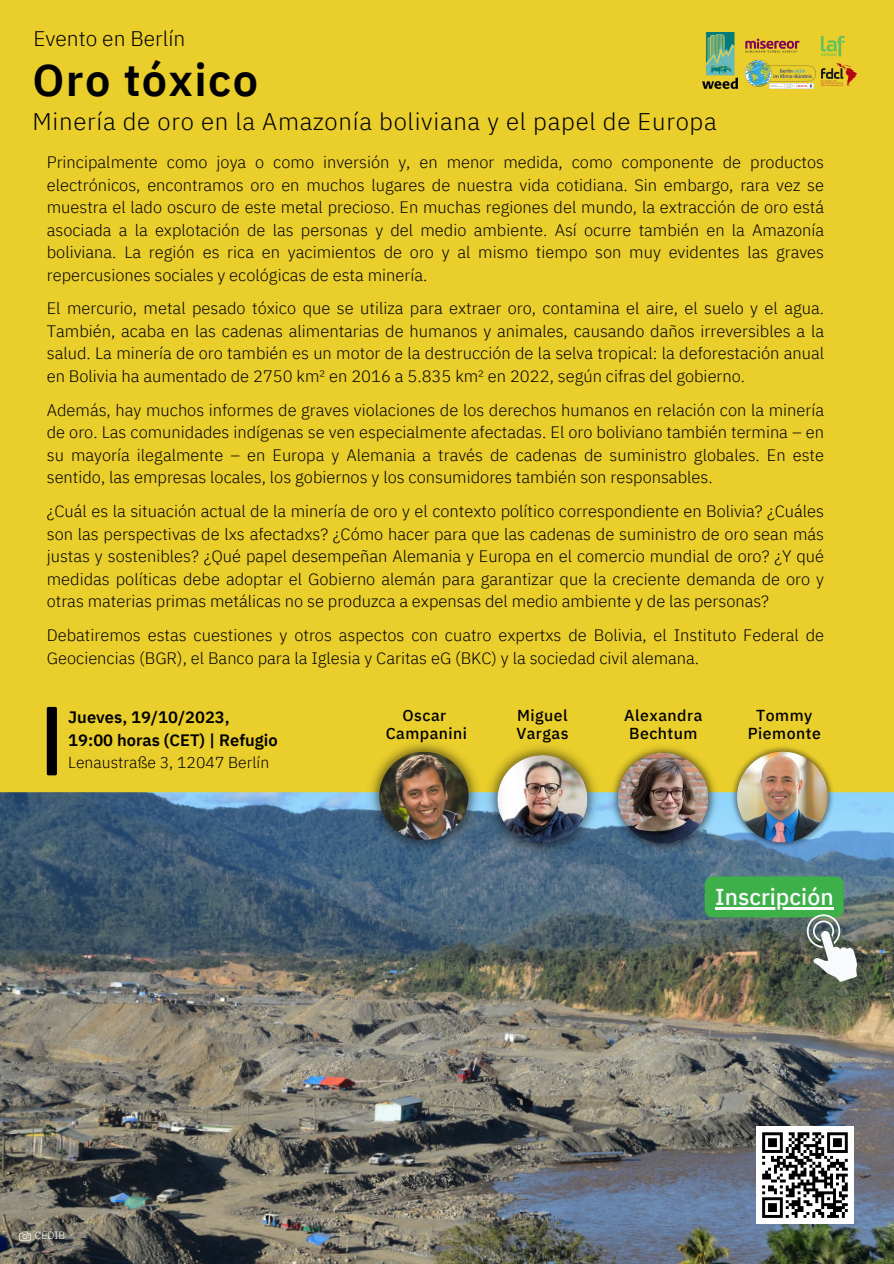
<style>
.page{position:relative;width:894px;height:1264px;background:#fff}
.page>*{position:absolute;margin:0;border:0;box-sizing:border-box;transform-origin:0 0}
.t1{font:600 45px "IBM Plex Sans";letter-spacing:.03em;color:#000}
.t2{font:300 24px "IBM Plex Sans";letter-spacing:.03em;color:#000}
.t3{font:500 22.95px "IBM Plex Sans";color:#f9fafb}
.t4{font:300 21px "IBM Plex Sans";color:#000}
.t5{font:300 16.5px/22.5px "IBM Plex Sans";color:#000;text-align:justify}
.t6{font:600 16.5px "IBM Plex Sans";color:#000}
.t7{font:500 15.9px "IBM Plex Sans";letter-spacing:.03em;color:#000}
.t8{font:300 15.75px "IBM Plex Sans";color:#000}
.t9{font:300 10.5px "IBM Plex Sans";color:#fff}
</style>
<div class="page">
<div style="left:0;top:0;width:893px;height:1263px;background:#e9ce2c"></div>
<img style="left:0;top:792px;width:893px;height:471px">
<svg style="left:19px;top:1231px;width:12px;height:9px"></svg>
<div style="left:47px;top:707px;width:10px;height:68px;background:#000;border-radius:2px"></div>
<img style="left:821px;top:35px;width:24px;height:22px">
<img style="left:745px;top:38px;width:54px;height:23px">
<img style="left:702px;top:33px;width:34px;height:56px">
<img style="left:745px;top:61px;width:70px;height:26px">
<img style="left:821px;top:63px;width:35px;height:23px">
<img style="left:769px;top:83px;width:44px;height:6px">
<svg style="left:704px;top:876px;width:153px;height:105px;background:#628b64"></svg>
<div style="left:756px;top:1126px;width:97px;height:97px;background:#fff"></div>
<svg style="left:762px;top:1132px;width:86px;height:86px"></svg>
<img style="left:364px;top:742px;width:119px;height:114px">
<img style="left:483px;top:746px;width:119px;height:114px">
<img style="left:607px;top:746px;width:111px;height:109px">
<img style="left:727px;top:746px;width:110px;height:104px">
<p class="t4" style="left:33px;top:25px;width:153px">Evento en Berlín</p>
<p class="t1" style="left:32px;top:50px;width:227px">Oro tóxico</p>
<p class="t2" style="left:32px;top:105px;width:685px">Minería de oro en la Amazonía boliviana y el papel de Europa</p>
<p class="t5" style="left:47px;top:150px;width:778px">Principalmente como joya o como inversión y, en menor medida, como componente de productos electrónicos, encontramos oro en muchos lugares de nuestra vida cotidiana. Sin embargo, rara vez se muestra el lado oscuro de este metal precioso. En muchas regiones del mundo, la extracción de oro está asociada a la explotación de las personas y del medio ambiente. Así ocurre también en la Amazonía boliviana. La región es rica en yacimientos de oro y al mismo tiempo son muy evidentes las graves repercusiones sociales y ecológicas de esta minería.</p>
<p class="t5" style="left:47px;top:297px;width:778px">El mercurio, metal pesado tóxico que se utiliza para extraer oro, contamina el aire, el suelo y el agua.<br>También, acaba en las cadenas alimentarias de humanos y animales, causando daños irreversibles a la salud. La minería de oro también es un motor de la destrucción de la selva tropical: la deforestación anual en Bolivia ha aumentado de 2750 km² en 2016 a 5.835 km² en 2022, según cifras del gobierno.</p>
<p class="t5" style="left:47px;top:398px;width:778px">Además, hay muchos informes de graves violaciones de los derechos humanos en relación con la minería de oro. Las comunidades indígenas se ven especialmente afectadas. El oro boliviano también termina – en su mayoría ilegalmente – en Europa y Alemania a través de cadenas de suministro globales. En este sentido, las empresas locales, los gobiernos y los consumidores también son responsables.</p>
<p class="t5" style="left:47px;top:500px;width:778px">¿Cuál es la situación actual de la minería de oro y el contexto político correspondiente en Bolivia? ¿Cuáles son las perspectivas de lxs afectadxs? ¿Cómo hacer para que las cadenas de suministro de oro sean más justas y sostenibles? ¿Qué papel desempeñan Alemania y Europa en el comercio mundial de oro? ¿Y qué medidas políticas debe adoptar el Gobierno alemán para garantizar que la creciente demanda de oro y otras materias primas metálicas no se produzca a expensas del medio ambiente y de las personas?</p>
<p class="t5" style="left:47px;top:623px;width:778px">Debatiremos estas cuestiones y otros aspectos con cuatro expertxs de Bolivia, el Instituto Federal de<br>Geociencias (BGR), el Banco para la Iglesia y Caritas eG (BKC) y la sociedad civil alemana.</p>
<p class="t6" style="left:68px;top:706px;width:163px">Jueves, 19/10/2023,</p>
<p class="t6" style="left:68px;top:729px;width:211px">19:00 horas (CET) | Refugio</p>
<p class="t8" style="left:68px;top:752px;width:202px">Lenaustraße 3, 12047 Berlín</p>
<p class="t7" style="left:402px;top:704px;width:45px">Oscar</p>
<p class="t7" style="left:385px;top:722px;width:83px">Campanini</p>
<p class="t7" style="left:517px;top:704px;width:52px">Miguel</p>
<p class="t7" style="left:516px;top:722px;width:54px">Vargas</p>
<p class="t7" style="left:624px;top:704px;width:80px">Alexandra</p>
<p class="t7" style="left:629px;top:722px;width:70px">Bechtum</p>
<p class="t7" style="left:756px;top:704px;width:58px">Tommy</p>
<p class="t7" style="left:747px;top:722px;width:74px">Piemonte</p>
<p class="t3" style="left:715px;top:881px;width:120px">Inscripción</p>
<p class="t9" style="left:35px;top:1228px;width:32px">CEDIB</p>
</div>
